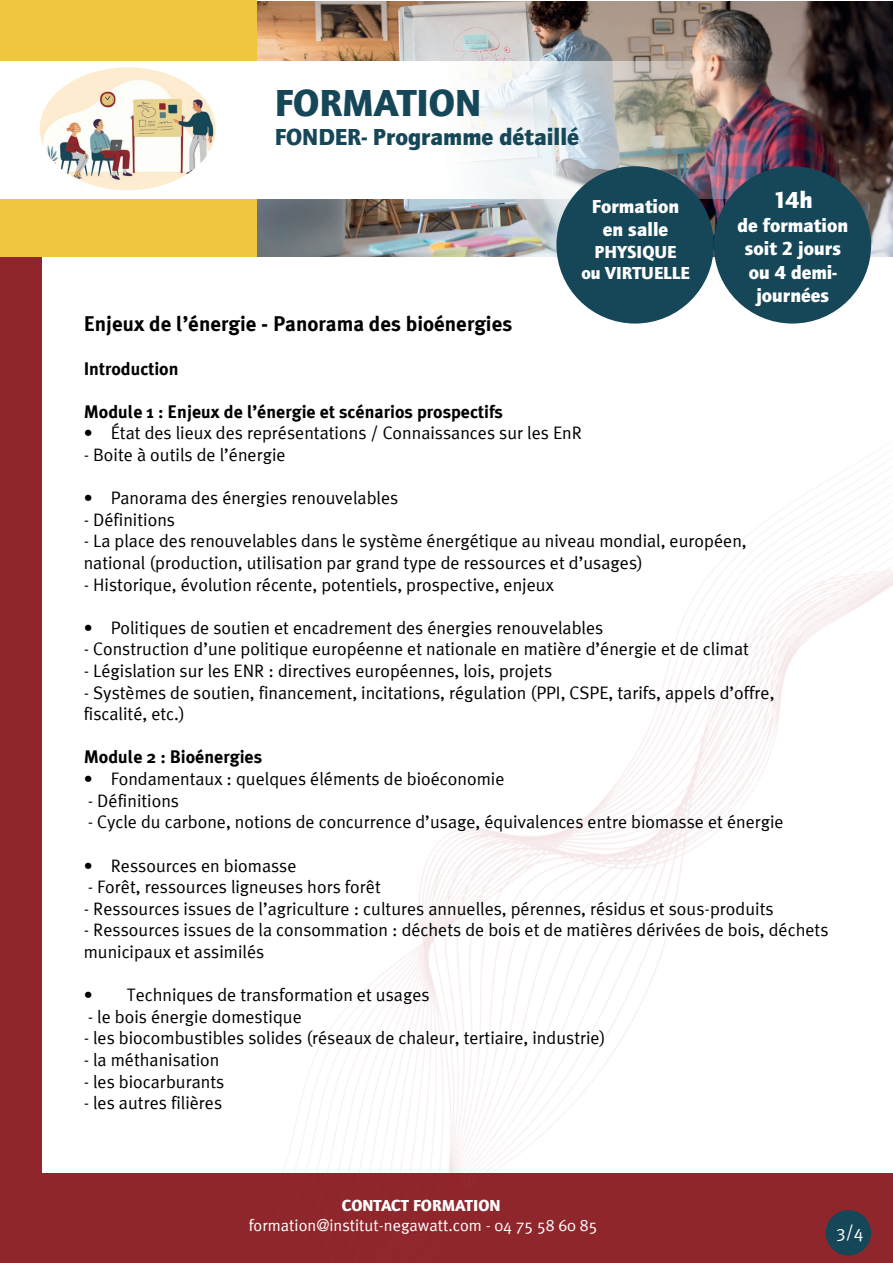
<style>
.page{position:relative;width:893px;height:1263px;background:#fff}
.page>*{position:absolute;margin:0;border:0;box-sizing:border-box;transform-origin:0 0}
.t1{font:900 39px "Quay Itc T";color:#154758}
.t2{font:900 24px "Quay Itc T";color:#154758}
.t3{font:900 24px "Quay Itc T";color:#fff}
.t4{font:700 21px "Meta Plus";color:#000001}
.t5{font:900 19.5px/23.4px "Quay Itc T";color:#fff;text-align:center}
.t6{font:18px/21.6px "Meta Plus Normal";color:#000001}
.t7{font:700 18px "Meta Plus";color:#000001}
.t8{font:900 18px/21.6px "Quay Itc T";color:#fff;text-align:center}
.t9{font:18px "Meta Plus Normal";color:#fff}
.t10{font:16.5px "Meta Plus Normal";color:#fff}
.t11{font:900 16.5px "Quay Itc T";color:#fff}
</style>
<div class="page">
<div style="left:39px;top:1173px;width:854px;height:90px;background:#8f262c"></div>
<img style="left:282px;top:272px;width:611px;height:984px">
<img style="left:257px;top:1px;width:636px;height:255px">
<div style="left:0;top:236px;width:41px;height:1027px;background:#8f262c"></div>
<div style="left:0;top:0;width:257px;height:256px;background:#efc63f"></div>
<img style="left:0;top:61px;width:838px;height:138px">
<div style="left:826px;top:1210px;width:45px;height:45px;background:#154758;border-radius:50%"></div>
<div style="left:714px;top:166px;width:157px;height:158px;background:#154758;border-radius:50%"></div>
<img style="left:40px;top:67px;width:176px;height:123px">
<div style="left:556px;top:166px;width:158px;height:158px;background:#154758;border-radius:50%"></div>
<h1 class="t1" style="left:275px;top:80px;width:208px">FORMATION</h1>
<h2 class="t2" style="left:275px;top:123px;width:306px">FONDER- Programme détaillé</h2>
<p class="t5" style="left:592px;top:194px;width:89px">Formation en salle</p>
<p class="t8" style="left:581px;top:241px;width:110px">PHYSIQUE<br>ou VIRTUELLE</p>
<h2 class="t3" style="left:773px;top:186px;width:41px">14h</h2>
<p class="t5" style="left:738px;top:213px;width:112px">de formation soit 2 jours ou 4 demi&shy;journées</p>
<p class="t4" style="left:84px;top:312px;width:430px">Enjeux de l’énergie - Panorama des bioénergies</p>
<p class="t7" style="left:84px;top:358px;width:96px">Introduction</p>
<p class="t7" style="left:84px;top:401px;width:421px">Module 1 : Enjeux de l’énergie et scénarios prospectifs</p>
<p class="t6" style="left:84px;top:422px;width:500px">• État des lieux des représentations / Connaissances sur les EnR</p>
<p class="t6" style="left:84px;top:444px;width:203px">- Boite à outils de l’énergie</p>
<p class="t6" style="left:84px;top:487px;width:316px">• Panorama des énergies renouvelables</p>
<p class="t6" style="left:84px;top:509px;width:93px">- Définitions</p>
<p class="t6" style="left:84px;top:530px;width:665px">- La place des renouvelables dans le système énergétique au niveau mondial, européen, national (production, utilisation par grand type de ressources et d’usages)</p>
<p class="t6" style="left:84px;top:573px;width:472px">- Historique, évolution récente, potentiels, prospective, enjeux</p>
<p class="t6" style="left:84px;top:617px;width:521px">• Politiques de soutien et encadrement des énergies renouvelables</p>
<p class="t6" style="left:84px;top:638px;width:667px">- Construction d’une politique européenne et nationale en matière d’énergie et de climat</p>
<p class="t6" style="left:84px;top:660px;width:470px">- Législation sur les ENR : directives européennes, lois, projets</p>
<p class="t6" style="left:84px;top:681px;width:692px">- Systèmes de soutien, financement, incitations, régulation (PPI, CSPE, tarifs, appels d’offre, fiscalité, etc.)</p>
<p class="t7" style="left:84px;top:747px;width:180px">Module 2 : Bioénergies</p>
<p class="t6" style="left:84px;top:768px;width:422px">• Fondamentaux : quelques éléments de bioéconomie</p>
<p class="t6" style="left:88px;top:789px;width:93px">- Définitions</p>
<p class="t6" style="left:88px;top:811px;width:697px">- Cycle du carbone, notions de concurrence d’usage, équivalences entre biomasse et énergie</p>
<p class="t6" style="left:84px;top:854px;width:214px">• Ressources en biomasse</p>
<p class="t6" style="left:88px;top:876px;width:295px">- Forêt, ressources ligneuses hors forêt</p>
<p class="t6" style="left:84px;top:897px;width:691px">- Ressources issues de l’agriculture : cultures annuelles, pérennes, résidus et sous-produits</p>
<p class="t6" style="left:84px;top:919px;width:746px">- Ressources issues de la consommation : déchets de bois et de matières dérivées de bois, déchets municipaux et assimilés</p>
<p class="t6" style="left:84px;top:984px;width:347px">• Techniques de transformation et usages</p>
<p class="t6" style="left:88px;top:1005px;width:216px">- le bois énergie domestique</p>
<p class="t6" style="left:84px;top:1027px;width:523px">- les biocombustibles solides (réseaux de chaleur, tertiaire, industrie)</p>
<p class="t6" style="left:84px;top:1049px;width:137px">- la méthanisation</p>
<p class="t6" style="left:84px;top:1070px;width:142px">- les biocarburants</p>
<p class="t6" style="left:84px;top:1092px;width:140px">- les autres filières</p>
<p class="t11" style="left:342px;top:1195px;width:160px">CONTACT FORMATION</p>
<p class="t10" style="left:249px;top:1215px;width:350px">formation@institut-negawatt.com - 04 75 58 60 85</p>
<p class="t9" style="left:836px;top:1221px;width:29px">3/4</p>
</div>
